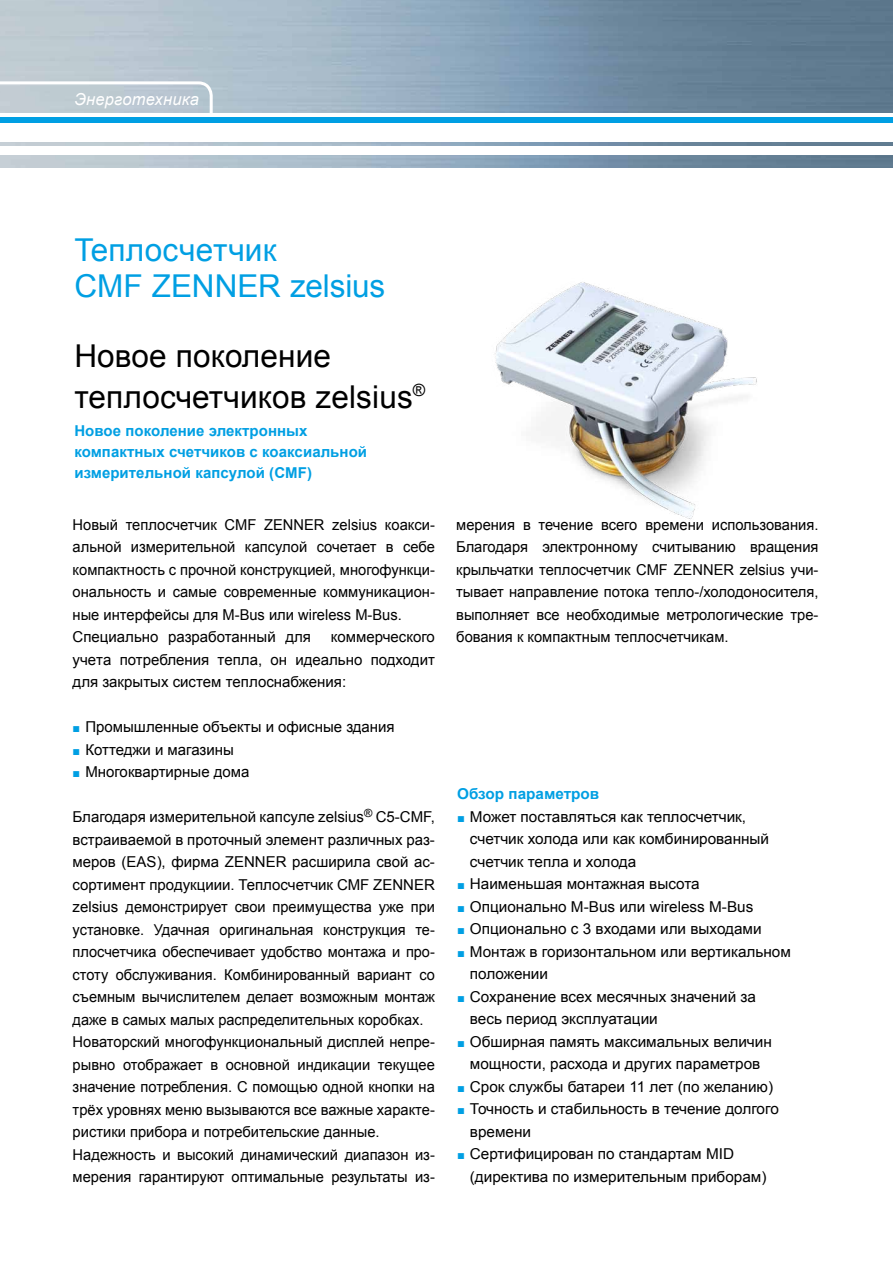
<style>
.page{position:relative;width:893px;height:1263px;background:#fff}
.page>*{position:absolute;margin:0;border:0;box-sizing:border-box;transform-origin:0 0}
.t1{font:31.5px/40.5px "Arial";letter-spacing:.005em;color:#000}
.t2{font:31.5px/36px "Arial";letter-spacing:.005em;color:#009fe3}
.t3{font:italic 16.5px "Arial";letter-spacing:.015em;color:#fff}
.t4{font:15px/22.5px "Arial";color:#000}
.t5{font:700 15px/21px "Arial";letter-spacing:.005em;color:#009fe3}
.s1{font-size:12.75px;color:#009fe3}
</style>
<div class="page">
<img style="left:0;top:0;width:893px;height:113px">
<img style="left:0;top:155px;width:893px;height:13px">
<img style="left:0;top:142px;width:893px;height:4px">
<svg style="left:0;top:81px;width:213px;height:32px;background:#c3ced6"></svg>
<div style="left:0;top:117px;width:893px;height:6px;background:#009fe3"></div>
<img style="left:495px;top:282px;width:262px;height:237px">
<p class="t3" style="left:74px;top:88px;width:126px">Энерготехника</p>
<h1 class="t2" style="left:74px;top:232px;width:312px">Теплосчетчик<br>CMF ZENNER zelsius</h1>
<h1 class="t1" style="left:74px;top:336px;width:352px">Новое поколение теплосчетчиков zelsius<sup>®</sup></h1>
<p class="t5" style="left:74px;top:421px;width:294px">Новое поколение электронных компактных счетчиков с коаксиальной измерительной капсулой (CMF)</p>
<p class="t4" style="left:73px;top:513px;width:364px">Новый теплосчетчик CMF ZENNER zelsius коакси&shy;альной измерительной капсулой сочетает в себе компактность с прочной конструкцией, многофункци&shy;ональность и самые современные коммуникацион&shy;ные интерфейсы для M-Bus или wireless M-Bus.<br>Специально разработанный для</p>
<p class="t4" style="left:73px;top:626px;width:364px;text-align:justify;text-indent:258px">коммeрчeского учeтa потрeблeния тeплa, он идеально подходит для зaкрытых систeм тeплоснaбжeния:</p>
<p class="t4" style="left:73px;top:716px;width:324px"><span class="s1">■</span> Промышленные объекты и офисные здания</p>
<p class="t4" style="left:73px;top:738px;width:163px"><span class="s1">■</span> Коттеджи и магазины</p>
<p class="t4" style="left:73px;top:761px;width:178px"><span class="s1">■</span> Многоквартирные дома</p>
<p class="t4" style="left:73px;top:806px;width:364px">Благодаря измерительной капсуле zelsius<sup>®</sup> C5-CMF, встраиваемой в проточный элемент различных раз&shy;меров (EAS), фирма ZENNER расширила свой ас&shy;сортимент продукциии. Теплосчетчик CMF ZENNER zelsius демонстрирует свои преимущества уже при установке. Удачная оригинальная конструкция те&shy;плосчетчика обеспечивает удобство монтажа и про&shy;стоту обслуживания. Комбинированный вариант со съемным вычислителем делает возможным монтаж даже в самых малых распределительных коробках.<br>Новаторский многофункциональный дисплей непре&shy;рывно отображает в основной индикации текущее значение потребления. С помощью одной кнопки на трёх уровнях меню вызываются все важные характе&shy;ристики прибора и потребительские данные.<br>Надежность и высокий динамический диапазон из&shy;мерения гарантируют оптимальные результаты из-</p>
<p class="t4" style="left:456px;top:513px;width:364px;text-align:justify">мерения в течение всего времени использования.<br>Благодаря электронному считыванию вращения крыльчатки теплосчетчик CMF ZENNER zelsius учи&shy;тывает направление потока тепло-/холодоносителя, выполняет все необходимые метрологические тре&shy;бования к компактным теплосчетчикам.</p>
<p class="t5" style="left:457px;top:784px;width:144px">Обзор параметров</p>
<p class="t4" style="left:470px;top:805px;width:301px;text-indent:-13px"><span class="s1">■</span> Может поставляться как теплосчетчик, счетчик холода или как комбинированный счетчик тепла и холода</p>
<p class="t4" style="left:457px;top:873px;width:244px"><span class="s1">■</span> Наименьшая монтажная высота</p>
<p class="t4" style="left:457px;top:895px;width:298px"><span class="s1">■</span> Опционально M-Bus или wireless M-Bus</p>
<p class="t4" style="left:457px;top:918px;width:306px"><span class="s1">■</span> Опционально с 3 входами или выходами</p>
<p class="t4" style="left:470px;top:940px;width:323px;text-indent:-13px"><span class="s1">■</span> Монтаж в горизонтальном или вертикальном положении</p>
<p class="t4" style="left:470px;top:985px;width:288px;text-indent:-13px"><span class="s1">■</span> Сохранение всех месячных значений за весь период эксплуатации</p>
<p class="t4" style="left:457px;top:1030px;width:316px;text-align:center"><span class="s1">■</span> Обширная память максимальных величин мощности, расхода и других параметров</p>
<p class="t4" style="left:457px;top:1075px;width:318px"><span class="s1">■</span> Срок службы батареи 11 лет (по желанию)</p>
<p class="t4" style="left:470px;top:1098px;width:310px;text-indent:-13px"><span class="s1">■</span> Точность и стабильность в течение долгого времени</p>
<p class="t4" style="left:470px;top:1143px;width:298px;text-indent:-13px"><span class="s1">■</span> Сертифицирован по стандартам MID (директива по измерительным приборам)</p>
</div>
